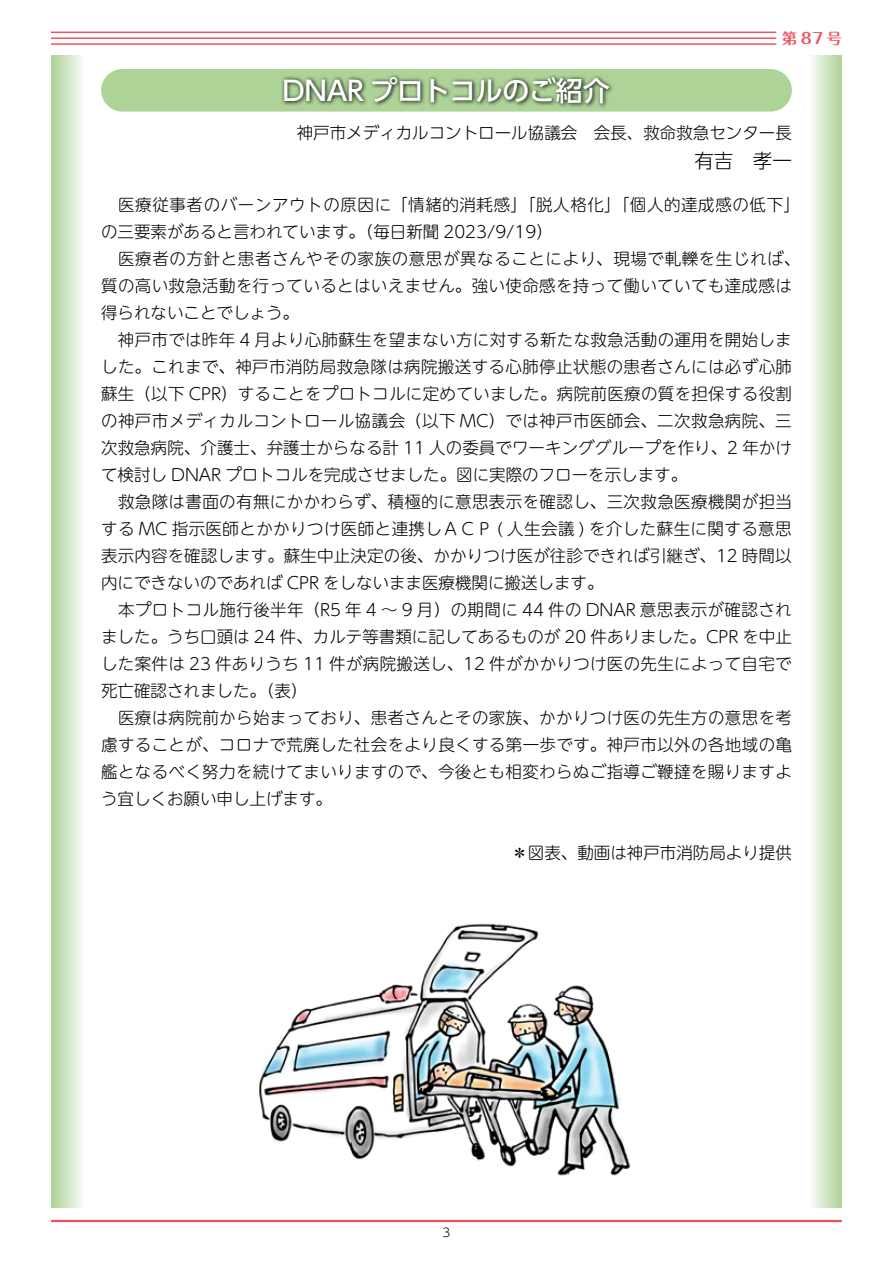
<style>
.page{position:relative;width:893px;height:1263px;background:#fff}
.page>*{position:absolute;margin:0;border:0;box-sizing:border-box;transform-origin:0 0}
.t1{font:500 27px "UD Shin Go Pro";letter-spacing:-.01em;color:#fff}
.t2{font:300 19.5px "UD Shin Go Pro";color:#000}
.t3{font:300 16.5px/27px "UD Shin M Go Pro";letter-spacing:.02em;color:#000}
.t4{font:300 16.5px "UD Shin Go Pro";color:#000}
.t5{font:300 16.5px "UD Shin M Go Pro";color:#000}
.t6{font:700 15px "Maru Fo Pro";color:#ea545e}
.t7{font:300 12px "UD Shin M Go Pro";color:#000}
</style>
<div class="page">
<svg style="left:51px;top:56px;width:31px;height:1152px;background:#cfe5c2"></svg>
<svg style="left:812px;top:56px;width:30px;height:1152px;background:#d2e6c6"></svg>
<div style="left:101px;top:69px;width:691px;height:43px;background:#add397;border-radius:21px"></div>
<svg style="left:281px;top:75px;width:332px;height:33px"></svg>
<img style="left:259px;top:923px;width:372px;height:253px">
<hr style="left:51px;top:1220px;width:791px;height:2px;background:#ea545e">
<hr style="left:51px;top:32px;width:725px;height:1px;background:#ea545e">
<hr style="left:51px;top:37px;width:725px;height:2px;background:#ea545e">
<hr style="left:51px;top:43px;width:725px;height:2px;background:#ea545e">
<h1 class="t1" style="left:282px;top:68px;width:329px">DNAR プロトコルのご紹介</h1>
<p class="t6" style="left:782px;top:26px;width:61px">第87号</p>
<p class="t4" style="left:297px;top:119px;width:496px">神戸市メディカルコントロール協議会　会長、救命救急センター長</p>
<p class="t2" style="left:694px;top:145px;width:99px">有吉　孝一</p>
<p class="t3" style="left:101px;top:190px;width:701px">　医療従事者のバーンアウトの原因に「情緒的消耗感」「脱人格化」「個人的達成感の低下」の三要素があると言われています。（毎日新聞 2023/9/19）<br>　医療者の方針と患者さんやその家族の意思が異なることにより、現場で軋轢を生じれば、質の高い救急活動を行っているとはいえません。強い使命感を持って働いていても達成感は得られないことでしょう。<br>　神戸市では昨年 4 月より心肺蘇生を望まない方に対する新たな救急活動の運用を開始しました。これまで、神戸市消防局救急隊は病院搬送する心肺停止状態の患者さんには必ず心肺蘇生（以下 CPR）することをプロトコルに定めていました。病院前医療の質を担保する役割の神戸市メディカルコントロール協議会（以下 MC）では神戸市医師会、二次救急病院、三次救急病院、介護士、弁護士からなる計 11 人の委員でワーキンググループを作り、2 年かけて検討し DNAR プロトコルを完成させました。図に実際のフローを示します。<br>　救急隊は書面の有無にかかわらず、積極的に意思表示を確認し、三次救急医療機関が担当する MC 指示医師とかかりつけ医師と連携しＡＣＰ ( 人生会議 ) を介した蘇生に関する意思表示内容を確認します。蘇生中止決定の後、かかりつけ医が往診できれば引継ぎ、12 時間以内にできないのであれば CPR をしないまま医療機関に搬送します。<br>　本プロトコル施行後半年（R5 年 4 ～ 9 月）の期間に 44 件の DNAR 意思表示が確認されました。うち口頭は 24 件、カルテ等書類に記してあるものが 20 件ありました。CPR を中止した案件は 23 件ありうち 11 件が病院搬送し、12 件がかかりつけ医の先生によって自宅で死亡確認されました。（表）<br>　医療は病院前から始まっており、患者さんとその家族、かかりつけ医の先生方の意思を考慮することが、コロナで荒廃した社会をより良くする第一歩です。神戸市以外の各地域の亀艦となるべく努力を続けてまいりますので、今後とも相変わらぬご指導ご鞭撻を賜りますよう宜しくお願い申し上げます。</p>
<p class="t5" style="left:511px;top:839px;width:282px">＊図表、動画は神戸市消防局より提供</p>
<p class="t7" style="left:442px;top:1223px;width:9px">3</p>
</div>
